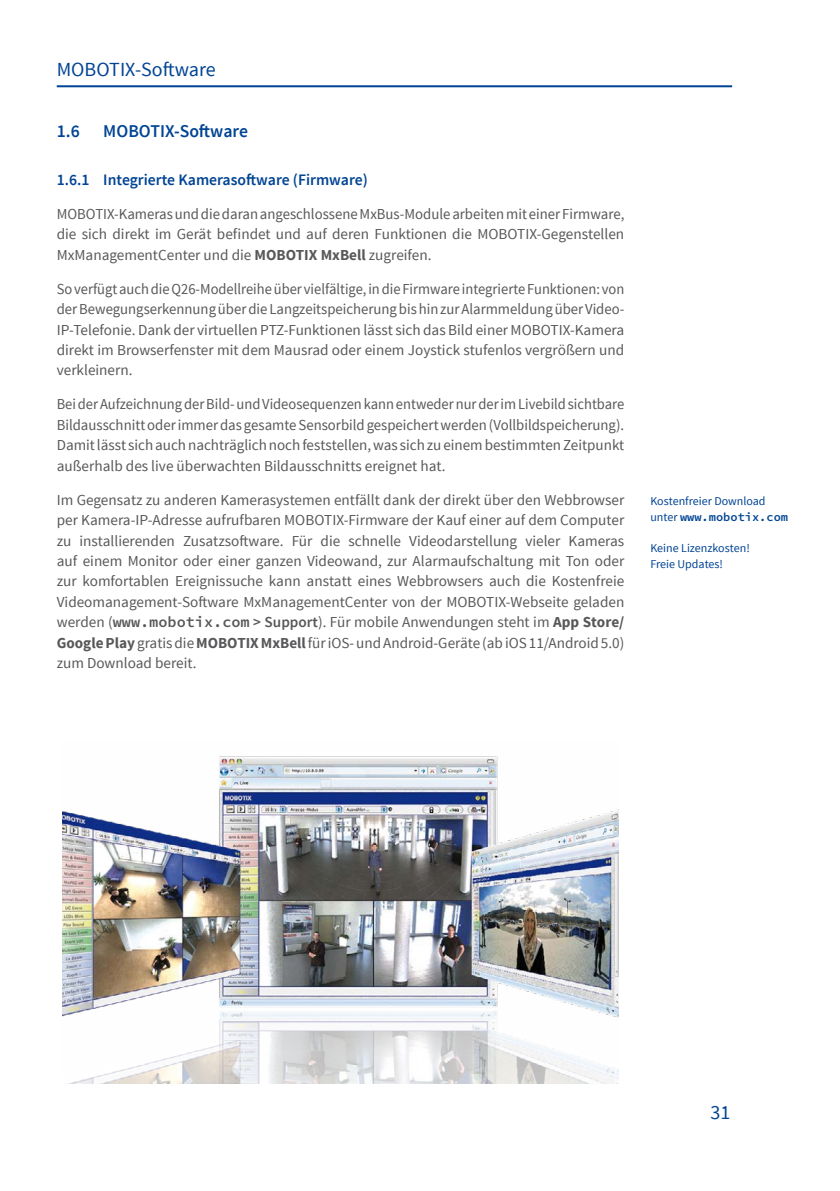
<style>
.page{position:relative;width:840px;height:1191px;background:#fff}
.page>*{position:absolute;margin:0;border:0;box-sizing:border-box;transform-origin:0 0}
.t1{font:20px "Source Sans Pro";color:#004494}
.t2{font:600 18px "Source Sans Pro";color:#004494}
.t3{font:600 16px "Source Sans Pro";color:#004494}
.t4{font:15.2px/20.4px "Source Sans Pro";color:#58585a;text-align:justify}
.t5{font:15.2px/20.4px "Source Sans Pro";color:#58585a;text-align:justify;scale:.95 1}
.t6{font:12px/16px "Source Sans Pro";color:#004494}
.t7{font:600 12px "Source Code Pro";color:#004494}
.s1{font-weight:700}
.s2{font-family:"Source Code Pro";font-weight:600}
.s3{font-weight:600}
.s4{font-family:"Source Sans Pro";font-weight:400}
</style>
<div class="page">
<hr style="left:57px;top:85px;width:674px;height:2px;background:#004494">
<img style="left:62px;top:756px;width:556px;height:327px">
<h1 class="t1" style="left:57px;top:57px;width:160px">MOBOTIX-Software</h1>
<p class="t2" style="left:57px;top:120px;width:24px">1.6</p>
<p class="t2" style="left:103px;top:120px;width:146px">MOBOTIX-Software</p>
<p class="t3" style="left:57px;top:169px;width:312px">1.6.1 Integrierte Kamerasoftware (Firmware)</p>
<p class="t4" style="left:57px;top:204px;width:569px">MOBOTIX-KamerasunddiedaranangeschlosseneMxBus-Module arbeitenmit einer Firmware, die sich direkt im Gerät befindet und auf deren Funktionen die MOBOTIX-Gegenstellen MxManagementCenter und die <span class="s1">MOBOTIX MxBell</span> zugreifen.</p>
<p class="t5" style="left:57px;top:279px;width:598px">SoverfügtauchdieQ26-Modellreiheüber vielfältige, indie Firmware integrierte Funktionen: von derBewegungserkennungüberdie LangzeitspeicherungbishinzurAlarmmeldungüber Video-IP-Telefonie. Dank der virtuellen PTZ-Funktionen lässt sich das Bild einer MOBOTIX-Kamera direkt im Browserfenster mit dem Mausrad oder einem Joystick stufenlos vergrößern und verkleinern.</p>
<p class="t5" style="left:57px;top:394px;width:598px">BeiderAufzeichnungderBild-undVideosequenzenkannentwedernurderimLivebildsichtbare Bildausschnitt oder immer das gesamte Sensorbild gespeichert werden (Vollbildspeicherung).<br>Damit lässt sich auch nachträglich noch feststellen, was sich zu einem bestimmten Zeitpunkt außerhalb des live überwachten Bildausschnitts ereignet hat.</p>
<p class="t4" style="left:57px;top:490px;width:569px">Im Gegensatz zu anderen Kamerasystemen entfällt dank der direkt über den Webbrowser per Kamera-IP-Adresse aufrufbaren MOBOTIX-Firmware der Kauf einer auf dem Computer zu installierenden Zusatzsoftware. Für die schnelle Videodarstellung vieler Kameras auf einem Monitor oder einer ganzen Videowand, zur Alarmaufschaltung mit Ton oder zur komfortablen Ereignissuche kann anstatt eines Webbrowsers auch die Kostenfreie Videomanagement-Software MxManagementCenter von der MOBOTIX-Webseite geladen werden (<span class="s2">www.mobotix.com</span> <span class="s3">&gt; Support</span>). Für mobile Anwendungen steht im <span class="s1">App Store/ Google Play</span> gratis die <span class="s1">MOBOTIX MxBell</span>füriOS-undAndroid-Geräte (abiOS11/Android5.0) zum Download bereit.</p>
<p class="t6" style="left:650px;top:493px;width:117px">Kostenfreier Download</p>
<p class="t7" style="left:650px;top:508px;width:139px"><span class="s4">unter</span> www.mobotix.com</p>
<p class="t6" style="left:650px;top:540px;width:101px">Keine Lizenzkosten!<br>Freie Updates!</p>
<h1 class="t1" style="left:710px;top:1099px;width:21px">31</h1>
</div>
